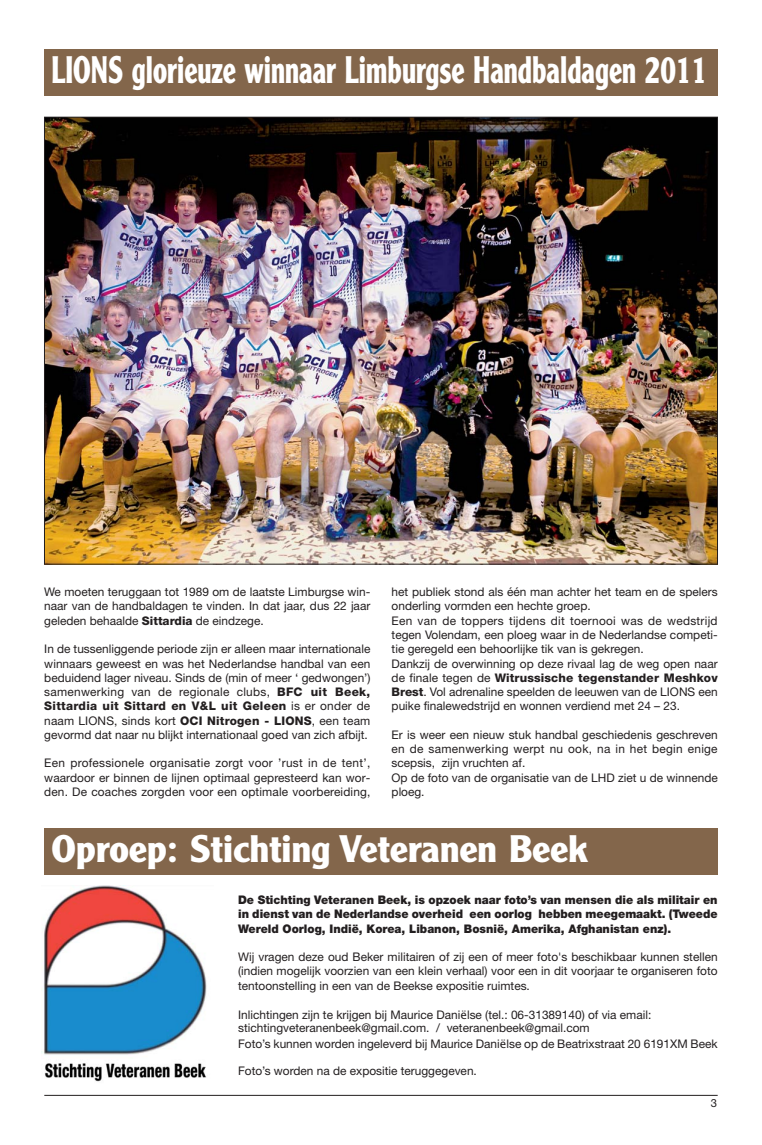
<style>
.page{position:relative;width:762px;height:1145px;background:#fff}
.page>*{position:absolute;margin:0;border:0;box-sizing:border-box;transform-origin:0 0}
.t1{font:700 37.5px "Clearface Gothic LH";color:#fff;scale:.75 1}
.t2{font:700 37.5px "Clearface Gothic LH";color:#fff;scale:1.04 1}
.t3{font:11.88px/14.2px "Helvetica Neue";color:#231f20;text-align:justify}
.t4{font:900 11.88px/14.2px "Helvetica Neue";color:#231f20;text-align:justify;scale:.96 1}
.t5{font:11.25px "Helvetica Neue";color:#231f20}
.s1{font-weight:800}
.s2{font-family:"Lucida Grande"}
</style>
<div class="page">
<div style="left:44px;top:50px;width:674px;height:46px;background:#83664b"></div>
<div style="left:44px;top:828px;width:674px;height:46px;background:#83664b"></div>
<hr style="left:44px;top:1094px;width:674px;height:1px;background:#231f20">
<img style="left:46px;top:119px;width:670px;height:443px">
<img style="left:44px;top:885px;width:163px;height:197px">
<h1 class="t1" style="left:51px;top:57px;width:876px">LIONS glorieuze winnaar Limburgse Handbaldagen 2011</h1>
<p class="t3" style="left:44px;top:586px;width:327px">We moeten teruggaan tot 1989 om de laatste Limburgse win&shy;naar van de handbaldagen te vinden. In dat jaar, dus 22 jaar geleden behaalde <span class="s1">Sittardia</span> de eindzege.</p>
<p class="t3" style="left:44px;top:643px;width:328px">In de tussenliggende periode zijn er alleen maar internationale winnaars geweest en was het Nederlandse handbal van een beduidend lager niveau. Sinds de (min of meer ‘ gedwongen’) samenwerking van de regionale clubs, <span class="s1">BFC uit Beek, Sittardia uit Sittard en V&amp;L uit Geleen</span> is er onder de naam LIONS, sinds kort <span class="s1">OCI Nitrogen - LIONS</span>, een team gevormd dat naar nu blijkt internationaal goed van zich afbijt.</p>
<p class="t3" style="left:44px;top:757px;width:327px">Een professionele organisatie zorgt voor ’rust in de tent’, waardoor er binnen de lijnen optimaal gepresteerd kan wor&shy;den. De coaches zorgden voor een optimale voorbereiding,</p>
<p class="t3" style="left:392px;top:586px;width:328px;text-align:left">het publiek stond als één man achter het team en de spelers onderling vormden een hechte groep.<br>Een van de toppers tijdens dit toernooi was de wedstrijd tegen Volendam, een ploeg waar in de Nederlandse competi&shy;tie geregeld een behoorlijke tik van is gekregen.<br>Dankzij de overwinning op deze rivaal lag de weg open naar de finale tegen de <span class="s1">Witrussische tegenstander Meshkov Brest</span>. Vol adrenaline speelden de leeuwen van de LIONS een puike finalewedstrijd en wonnen verdiend met 24 – 23.</p>
<p class="t3" style="left:392px;top:728px;width:328px;text-align:left">Er is weer een nieuw stuk handbal geschiedenis geschreven en de samenwerking werpt nu ook, na in het begin enige scepsis, zijn vruchten af.<br>Op de foto van de organisatie van de LHD ziet u de winnende ploeg.</p>
<h1 class="t2" style="left:51px;top:835px;width:517px">Oproep: Stichting Veteranen Beek</h1>
<p class="t4" style="left:238px;top:893px;width:501px">De Stichting Veteranen Beek, is opzoek naar foto’s van mensen die als militair en in dienst van de Nederlandse overheid een oorlog hebben meegemaakt. (Tweede Wereld Oorlog, Indië, Korea, Libanon, Bosnië, Amerika, Afghanistan enz).</p>
<p class="t3" style="left:238px;top:951px;width:481px">Wij vragen deze oud Beker militairen of zij een of meer foto's beschikbaar kunnen stellen (indien mogelijk voorzien van een klein verhaal) voor een in dit voorjaar te organiseren foto tentoonstelling in een van de Beekse expositie ruimtes.</p>
<p class="t3" style="left:238px;top:1009px;width:415px;line-height:13.4px">Inlichtingen zijn te krijgen bij Maurice Dani<span class="s2">ё</span>lse (tel.: 06-31389140) of via email: stichtingveteranenbeek@gmail.com. / veteranenbeek@gmail.com</p>
<p class="t3" style="left:238px;top:1037px;width:481px">Foto’s kunnen worden ingeleverd bij Maurice Dani<span class="s2">ё</span>lse op de Beatrixstraat 20 6191XM Beek</p>
<p class="t3" style="left:238px;top:1065px;width:240px">Foto’s worden na de expositie teruggegeven.</p>
<p class="t5" style="left:711px;top:1098px;width:8px">3</p>
</div>
